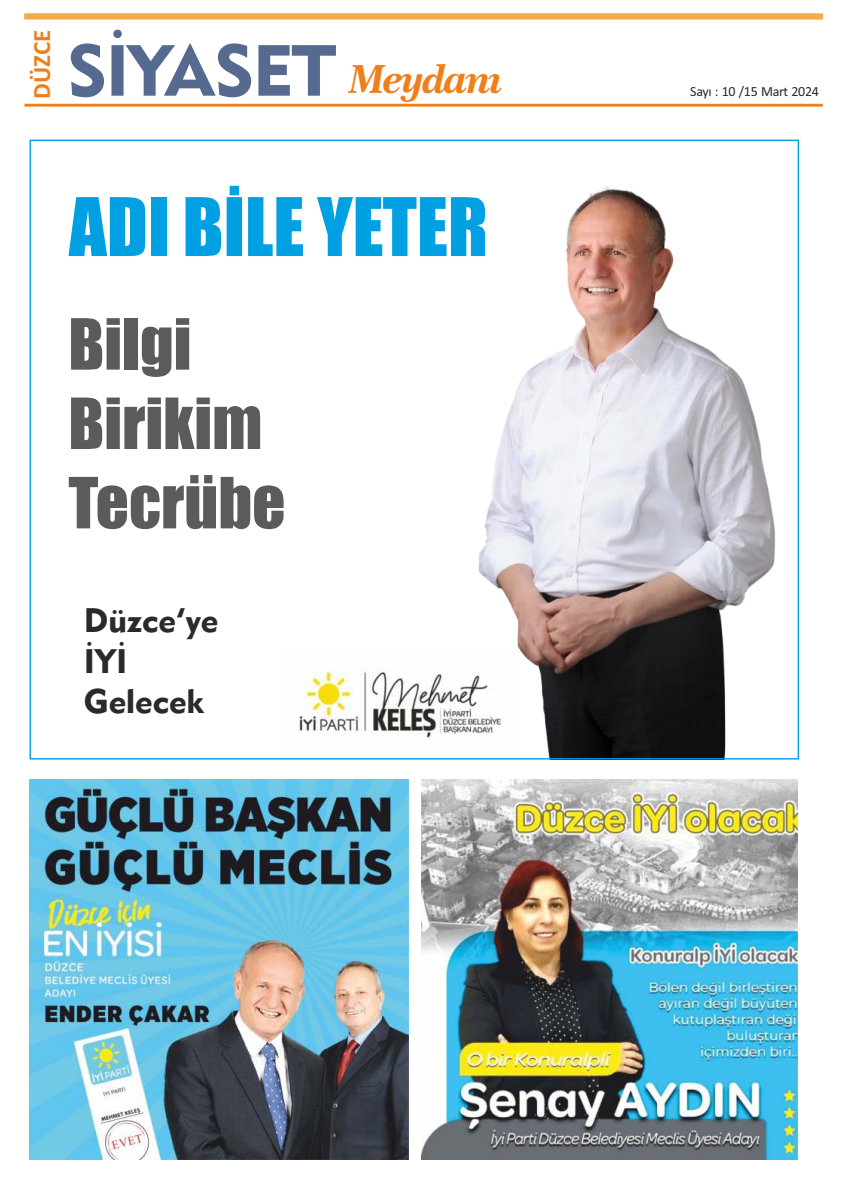
<style>
.page{position:relative;width:842px;height:1191px;background:#fff}
.page>*{position:absolute;margin:0;border:0;box-sizing:border-box;transform-origin:0 0}
.t1{font:74.4px "Impact";color:#00a0e3}
.t2{font:71.4px "Geometric 415 BT Black A";letter-spacing:-.02em;color:#56698f}
.t3{font:65px/79.3px "Impact";color:#5b5b5b}
.t4{font:33.6px/40.3px "Geometric 415 BT Black A";color:#2b2a29}
.t5{font:700 25px "Calibri";color:#ef7f1a}
.t6{font:14px "Calibri";letter-spacing:-.025em;color:#2b2a29}
.s1{font-family:"Century 751 BT Bold Italic B";font-size:39px;color:#ef7f1a}
</style>
<div class="page">
<hr style="left:25px;top:104px;width:798px;height:3px;background:#ef7f1a">
<div style="left:25px;top:14px;width:798px;height:5px;background:#f7aa47"></div>
<img style="left:29px;top:780px;width:379px;height:379px">
<img style="left:422px;top:780px;width:376px;height:379px">
<img style="left:478px;top:185px;width:298px;height:572px">
<img style="left:299px;top:649px;width:221px;height:102px">
<p class="t5" style="left:31px;top:99px;width:70px;rotate:-90deg">DÜZCE</p>
<p class="t2" style="left:68px;top:41px;width:437px">SİYASET <span class="s1">Meydanı</span></p>
<p class="t1" style="left:69px;top:197px;width:421px">ADI BİLE YETER</p>
<p class="t3" style="left:68px;top:308px;width:219px">Bilgi<br>Birikim<br>Tecrübe</p>
<p class="t4" style="left:84px;top:603px;width:136px">Düzce’ye<br>İYİ<br>Gelecek</p>
<p class="t6" style="left:690px;top:86px;width:130px">Sayı : 10 /15 Mart 2024</p>
</div>
